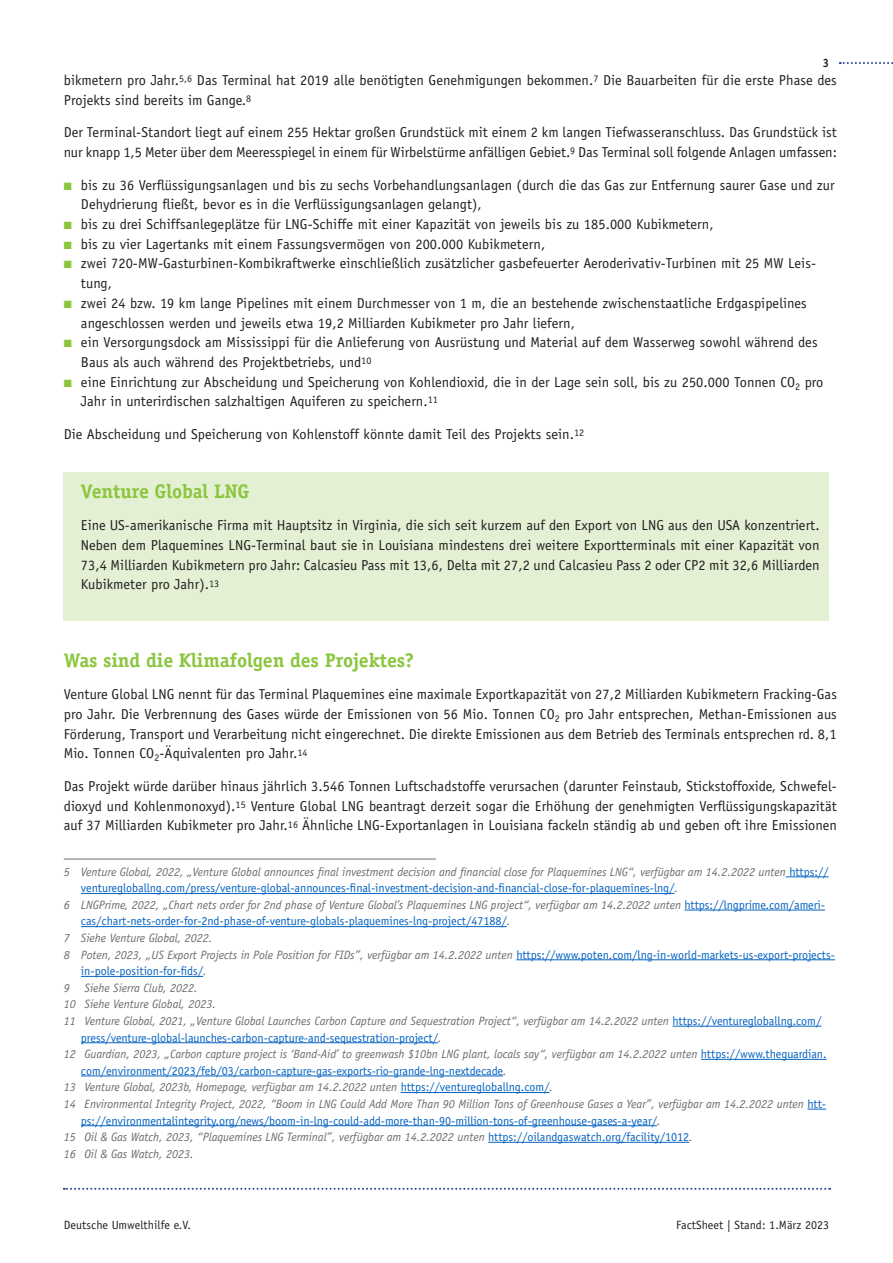
<style>
.page{position:relative;width:893px;height:1263px;background:#fff}
.page>*{position:absolute;margin:0;border:0;box-sizing:border-box;transform-origin:0 0}
.Überschrift_1_ohne_Z{font:700 19.65px "Officina Serif";letter-spacing:-.005em;color:#8bc63e}
.t1{font:14.4px/19.6px "Officina Sans";letter-spacing:.005em;color:#231f20}
.Fußnoten{font:italic 12.15px/16.6px "Officina Sans";letter-spacing:-.005em;color:#6c6d70}
.Fußnoten-2{font:12.15px/16.6px "Officina Sans";letter-spacing:-.005em;color:#0563c1}
.t2{font:12px "Officina Sans";letter-spacing:.005em;color:#231f20}
.t3{font:700 12px "Officina Sans";color:#231f20;scale:.95 1}
.s1{color:#8bc63e}
.s2{font-style:normal;color:#0563c1}
.s3{font-style:italic;color:#6c6d70}
.s4{font-style:italic;font-size:12px;color:#6c6d70}
.s5{font-size:12px}
</style>
<div class="page">
<svg style="left:840px;top:62px;width:53px;height:2px"></svg>
<svg style="left:64px;top:1188px;width:766px;height:2px"></svg>
<div style="left:64px;top:472px;width:765px;height:149px;background:#e4f0d4"></div>
<hr style="left:64px;top:859px;width:372px;height:1px;background:#6c6d70">
<hr style="left:786px;top:876px;width:43px;height:1px;background:#0563c1">
<hr style="left:81px;top:893px;width:594px;height:1px;background:#0563c1">
<hr style="left:685px;top:910px;width:140px;height:1px;background:#0563c1">
<hr style="left:81px;top:926px;width:426px;height:1px;background:#0563c1">
<hr style="left:516px;top:959px;width:319px;height:1px;background:#0563c1">
<hr style="left:81px;top:976px;width:122px;height:1px;background:#0563c1">
<hr style="left:672px;top:1026px;width:149px;height:1px;background:#0563c1">
<hr style="left:81px;top:1042px;width:357px;height:1px;background:#0563c1">
<hr style="left:701px;top:1059px;width:126px;height:1px;background:#0563c1">
<hr style="left:81px;top:1076px;width:422px;height:1px;background:#0563c1">
<hr style="left:401px;top:1092px;width:149px;height:1px;background:#0563c1">
<svg style="left:807px;top:1109px;width:19px;height:1px"></svg>
<hr style="left:81px;top:1125px;width:576px;height:1px;background:#0563c1">
<hr style="left:488px;top:1142px;width:201px;height:1px;background:#0563c1">
<p class="t3" style="left:823px;top:55px;width:8px">3</p>
<p class="t1" style="left:64px;top:70px;width:774px">bikmetern pro Jahr.<sup>5,6</sup> Das Terminal hat 2019 alle benötigten Genehmigungen bekommen.<sup>7</sup> Die Bauarbeiten für die erste Phase des<br>Projekts sind bereits im Gange.<sup>8</sup></p>
<p class="t1" style="left:64px;top:123px;width:775px">Der Terminal-Standort liegt auf einem 255 Hektar großen Grundstück mit einem 2 km langen Tiefwasseranschluss. Das Grundstück ist nur knapp 1,5 Meter über dem Meeresspiegel in einem für Wirbelstürme anfälligen Gebiet.<sup>9</sup> Das Terminal soll folgende Anlagen umfassen:</p>
<p class="t1" style="left:81px;top:175px;width:755px;text-indent:-17px"><span class="s1">■</span> bis zu 36 Verflüssigungsanlagen und bis zu sechs Vorbehandlungsanlagen (durch die das Gas zur Entfernung saurer Gase und zur<br>Dehydrierung fließt, bevor es in die Verflüssigungsanlagen gelangt),</p>
<p class="t1" style="left:64px;top:214px;width:651px"><span class="s1">■</span> bis zu drei Schiffsanlegeplätze für LNG-Schiffe mit einer Kapazität von jeweils bis zu 185.000 Kubikmetern,</p>
<p class="t1" style="left:64px;top:234px;width:483px"><span class="s1">■</span> bis zu vier Lagertanks mit einem Fassungsvermögen von 200.000 Kubikmetern,</p>
<p class="t1" style="left:81px;top:254px;width:737px;text-indent:-17px"><span class="s1">■</span> zwei 720-MW-Gasturbinen-Kombikraftwerke einschließlich zusätzlicher gasbefeuerter Aeroderivativ-Turbinen mit 25 MW Leis&shy;tung,</p>
<p class="t1" style="left:81px;top:293px;width:727px;text-indent:-17px"><span class="s1">■</span> zwei 24 bzw. 19 km lange Pipelines mit einem Durchmesser von 1 m, die an bestehende zwischenstaatliche Erdgaspipelines angeschlossen werden und jeweils etwa 19,2 Milliarden Kubikmeter pro Jahr liefern,</p>
<p class="t1" style="left:81px;top:333px;width:738px;text-indent:-17px"><span class="s1">■</span> ein Versorgungsdock am Mississippi für die Anlieferung von Ausrüstung und Material auf dem Wasserweg sowohl während des<br>Baus als auch während des Projektbetriebs, und<sup>10</sup></p>
<p class="t1" style="left:81px;top:372px;width:744px;text-indent:-17px"><span class="s1">■</span> eine Einrichtung zur Abscheidung und Speicherung von Kohlendioxid, die in der Lage sein soll, bis zu 250.000 Tonnen CO<sub>2</sub> pro<br>Jahr in unterirdischen salzhaltigen Aquiferen zu speichern.<sup>11</sup></p>
<p class="t1" style="left:64px;top:424px;width:522px">Die Abscheidung und Speicherung von Kohlenstoff könnte damit Teil des Projekts sein.<sup>12</sup></p>
<p class="Überschrift_1_ohne_Z" style="left:81px;top:479px;width:170px">Venture Global LNG</p>
<p class="t1" style="left:81px;top:516px;width:740px;text-align:justify">Eine US-amerikanische Firma mit Hauptsitz in Virginia, die sich seit kurzem auf den Export von LNG aus den USA konzentriert.<br>Neben dem Plaquemines LNG-Terminal baut sie in Louisiana mindestens drei weitere Exportterminals mit einer Kapazität von 73,4 Milliarden Kubikmetern pro Jahr: Calcasieu Pass mit 13,6, Delta mit 27,2 und Calcasieu Pass 2 oder CP2 mit 32,6 Milliarden Kubikmeter pro Jahr).<sup>13</sup></p>
<p class="Überschrift_1_ohne_Z" style="left:64px;top:648px;width:352px">Was sind die Klimafolgen des Projektes?</p>
<p class="t1" style="left:64px;top:685px;width:775px;text-align:justify">Venture Global LNG nennt für das Terminal Plaquemines eine maximale Exportkapazität von 27,2 Milliarden Kubikmetern Fracking-Gas pro Jahr. Die Verbrennung des Gases würde der Emissionen von 56 Mio. Tonnen CO<sub>2</sub> pro Jahr entsprechen, Methan-Emissionen aus Förderung, Transport und Verarbeitung nicht eingerechnet. Die direkte Emissionen aus dem Betrieb des Terminals entsprechen rd. 8,1<br>Mio. Tonnen CO<sub>2</sub>-Äquivalenten pro Jahr.<sup>14</sup></p>
<p class="t1" style="left:64px;top:776px;width:775px;text-align:justify">Das Projekt würde darüber hinaus jährlich 3.546 Tonnen Luftschadstoffe verursachen (darunter Feinstaub, Stickstoffoxide, Schwefel&shy;dioxyd und Kohlenmonoxyd).<sup>15</sup> Venture Global LNG beantragt derzeit sogar die Erhöhung der genehmigten Verflüssigungskapazität auf 37 Milliarden Kubikmeter pro Jahr.<sup>16</sup> Ähnliche LNG-Exportanlagen in Louisiana fackeln ständig ab und geben oft ihre Emissionen</p>
<p class="Fußnoten" style="left:81px;top:863px;width:749px;text-indent:-17px">5 Venture Global, 2022, „Venture Global announces final investment decision and financial close for Plaquemines LNG“, verfügbar am 14.2.2022 unten <span class="s2">https:// venturegloballng.com/press/venture-global-announces-final-investment-decision-and-financial-close-for-plaquemines-lng/</span>.</p>
<p class="Fußnoten-2" style="left:81px;top:896px;width:746px;text-indent:-17px"><span class="s3">6 LNGPrime, 2022, „Chart nets order for 2nd phase of Venture Global’s Plaquemines LNG project“, verfügbar am 14.2.2022 unten</span> https://lngprime.com/ameri&shy;cas/chart-nets-order-for-2nd-phase-of-venture-globals-plaquemines-lng-project/47188/<span class="s4">.</span></p>
<p class="Fußnoten" style="left:64px;top:929px;width:150px">7 Siehe Venture Global, 2022.</p>
<p class="Fußnoten-2" style="left:81px;top:946px;width:756px;text-indent:-17px"><span class="s3">8 Poten, 2023, „US Export Projects in Pole Position for FIDs”, verfügbar am 14.2.2022 unten</span> https://www.poten.com/lng-in-world-markets-us-export-projects&shy;in-pole-position-for-fids/<span class="s4">.</span></p>
<p class="Fußnoten" style="left:64px;top:979px;width:135px">9 Siehe Sierra Club, 2022.</p>
<p class="Fußnoten" style="left:64px;top:996px;width:154px">10 Siehe Venture Global, 2023.</p>
<p class="Fußnoten" style="left:81px;top:1012px;width:742px;text-indent:-17px">11 Venture Global, 2021, „Venture Global Launches Carbon Capture and Sequestration Project“, verfügbar am 14.2.2022 unten <span class="s2">https://venturegloballng.com/ press/venture-global-launches-carbon-capture-and-sequestration-project/</span><span class="s5">.</span></p>
<p class="Fußnoten" style="left:81px;top:1046px;width:747px;text-indent:-17px">12 Guardian, 2023, „Carbon capture project is ‘Band-Aid’ to greenwash $10bn LNG plant, locals say“, verfügbar am 14.2.2022 unten <span class="s2">https://www.theguardian. com/environment/2023/feb/03/carbon-capture-gas-exports-rio-grande-lng-nextdecade</span>.</p>
<p class="Fußnoten" style="left:64px;top:1079px;width:491px">13 Venture Global, 2023b, Homepage, verfügbar am 14.2.2022 unten <span class="s2">https://venturegloballng.com/</span><span class="s5">.</span></p>
<p class="Fußnoten" style="left:81px;top:1095px;width:747px;text-indent:-17px">14 Environmental Integrity Project, 2022, “Boom in LNG Could Add More Than 90 Million Tons of Greenhouse Gases a Year”, verfügbar am 14.2.2022 unten <span class="s2">htt&shy;ps://environmentalintegrity.org/news/boom-in-lng-could-add-more-than-90-million-tons-of-greenhouse-gases-a-year/</span>.</p>
<p class="Fußnoten" style="left:64px;top:1129px;width:630px">15 Oil &amp; Gas Watch, 2023, “Plaquemines LNG Terminal”, verfügbar am 14.2.2022 unten <span class="s2">https://oilandgaswatch.org/facility/1012</span><span class="s5">.</span></p>
<p class="Fußnoten" style="left:64px;top:1145px;width:132px">16 Oil &amp; Gas Watch, 2023.</p>
<p class="t2" style="left:64px;top:1218px;width:129px">Deutsche Umwelthilfe e.V.</p>
<p class="t2" style="left:676px;top:1218px;width:155px">FactSheet | Stand: 1.März 2023</p>
</div>
